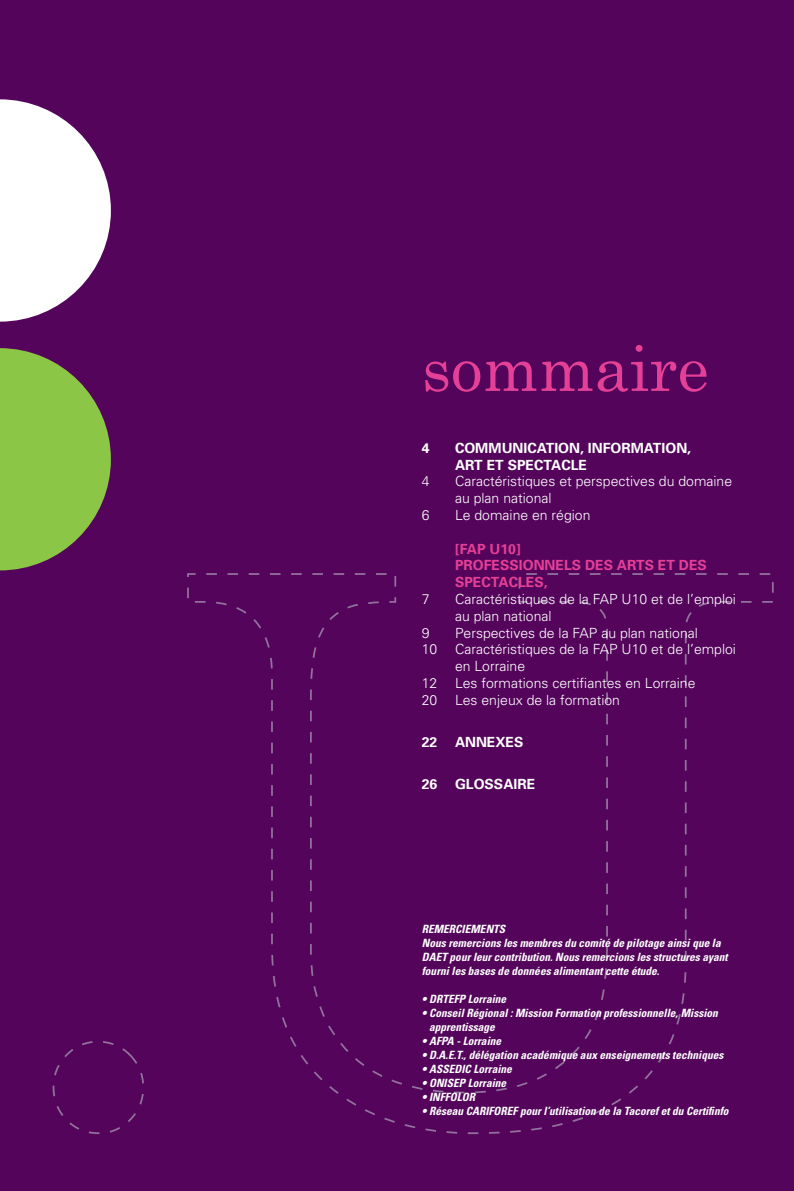
<style>
.page{position:relative;width:794px;height:1191px;background:#54055b}
.page>*{position:absolute;margin:0;border:0;box-sizing:border-box;transform-origin:0 0}
.t1{font:63px "Century Schoolbook";color:#e54097}
.t2{font:300 14px/16.8px "Univers";color:#fff}
.t3{font:700 14px/16.8px "Univers";color:#fff}
.t4{font:700 14px/16.8px "Univers";color:#e54097}
.t5{font:italic 700 condensed 11.38px/14px "Univers";color:#fff}
</style>
<div class="page">
<svg style="left:52px;top:573px;width:722px;height:561px"></svg>
<svg style="left:0;top:99px;width:111px;height:223px"></svg>
<svg style="left:0;top:348px;width:111px;height:222px"></svg>
<h1 class="t1" style="left:422px;top:329px;width:289px">sommaire</h1>
<p class="t3" style="left:422px;top:441px;width:9px">4</p>
<p class="t3" style="left:455px;top:441px;width:237px">COMMUNICATION, INFORMATION,<br>ART ET SPECTACLE</p>
<p class="t2" style="left:422px;top:474px;width:9px">4</p>
<p class="t2" style="left:455px;top:474px;width:278px">Caractéristiques et perspectives du domaine au plan national</p>
<p class="t2" style="left:422px;top:508px;width:9px">6</p>
<p class="t2" style="left:455px;top:508px;width:137px">Le domaine en région</p>
<p class="t4" style="left:455px;top:541px;width:253px">[FAP U10]<br>PROFESSIONNELS DES ARTS ET DES<br>SPECTACLES,</p>
<p class="t2" style="left:422px;top:592px;width:9px">7</p>
<p class="t2" style="left:455px;top:592px;width:282px">Caractéristiques de la FAP U10 et de l’emploi au plan national</p>
<p class="t2" style="left:422px;top:625px;width:9px">9</p>
<p class="t2" style="left:455px;top:625px;width:244px">Perspectives de la FAP au plan national</p>
<p class="t2" style="left:422px;top:642px;width:17px">10</p>
<p class="t2" style="left:455px;top:642px;width:282px">Caractéristiques de la FAP U10 et de l’emploi en Lorraine</p>
<p class="t2" style="left:422px;top:676px;width:17px">12</p>
<p class="t2" style="left:455px;top:676px;width:242px">Les formations certifiantes en Lorraine</p>
<p class="t2" style="left:422px;top:693px;width:17px">20</p>
<p class="t2" style="left:455px;top:693px;width:166px">Les enjeux de la formation</p>
<p class="t3" style="left:422px;top:735px;width:17px">22</p>
<p class="t3" style="left:455px;top:735px;width:70px">ANNEXES</p>
<p class="t3" style="left:422px;top:777px;width:17px">26</p>
<p class="t3" style="left:455px;top:777px;width:82px">GLOSSAIRE</p>
<p class="t5" style="left:422px;top:923px;width:307px">REMERCIEMENTS<br>Nous remercions les membres du comité de pilotage ainsi que la DAET pour leur contribution. Nous remercions les structures ayant fourni les bases de données alimentant cette étude.</p>
<p class="t5" style="left:422px;top:993px;width:86px">• DRTEFP Lorraine</p>
<p class="t5" style="left:429px;top:1007px;width:290px;text-indent:-7px">• Conseil Régional : Mission Formation professionnelle, Mission apprentissage</p>
<p class="t5" style="left:422px;top:1035px;width:81px">• AFPA - Lorraine</p>
<p class="t5" style="left:422px;top:1049px;width:303px">• D.A.E.T., délégation académique aux enseignements techniques</p>
<p class="t5" style="left:422px;top:1063px;width:92px">• ASSEDIC Lorraine</p>
<p class="t5" style="left:422px;top:1077px;width:86px">• ONISEP Lorraine</p>
<p class="t5" style="left:422px;top:1091px;width:55px">• INFFOLOR</p>
<p class="t5" style="left:422px;top:1105px;width:308px">• Réseau CARIFOREF pour l’utilisation de la Tacoref et du Certifinfo</p>
</div>
